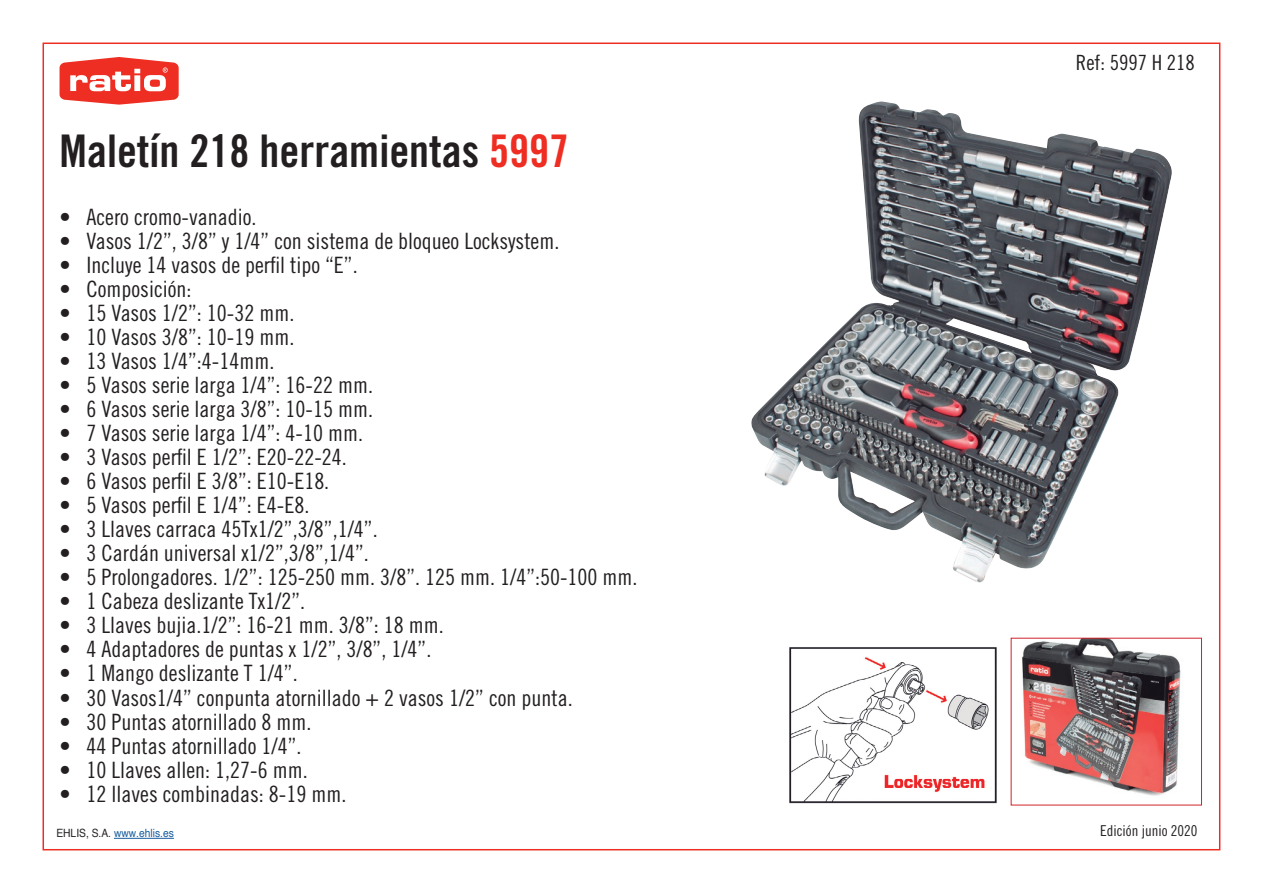
<style>
.page{position:relative;width:1263px;height:893px;background:#fff}
.page>*{position:absolute;margin:0;border:0;box-sizing:border-box;transform-origin:0 0}
.t1{font:45px "Trade Gothic LT Std Bd Cn 20";color:#231f20}
.t2{font:22.5px "Trade Gothic LT Std Cn 18";color:#231f20}
.t3{font:21px "Trade Gothic LT Std Cn 18";color:#231f20}
.t4{font:15px "Trade Gothic LT Std Cn 18";color:#231f20}
.t5{font:11.4px "Helvetica";color:#175d9e;scale:.9 1}
.s1{color:#ee2e22}
.s2{color:#231f20}
</style>
<div class="page">
<img style="left:751px;top:102px;width:421px;height:481px">
<svg style="left:60px;top:57px;width:119px;height:48px"></svg>
<hr style="left:114px;top:838px;width:60px;height:1px;background:#175d9e">
<img style="left:789px;top:647px;width:208px;height:157px">
<img style="left:1022px;top:640px;width:159px;height:156px">
<h1 class="t1" style="left:60px;top:123px;width:511px">Maletín 218 herramientas <span class="s1">5997</span></h1>
<p class="t3" style="left:1076px;top:50px;width:120px">Ref: 5997 H 218</p>
<p class="t2" style="left:60px;top:204px;width:198px">• Acero cromo-vanadio.</p>
<p class="t2" style="left:60px;top:228px;width:501px">• Vasos 1/2”, 3/8” y 1/4” con sistema de bloqueo Locksystem.</p>
<p class="t2" style="left:60px;top:252px;width:300px">• Incluye 14 vasos de perfil tipo “E”.</p>
<p class="t2" style="left:60px;top:276px;width:133px">• Composición:</p>
<p class="t2" style="left:60px;top:300px;width:236px">• 15 Vasos 1/2”: 10-32 mm.</p>
<p class="t2" style="left:60px;top:324px;width:236px">• 10 Vasos 3/8”: 10-19 mm.</p>
<p class="t2" style="left:60px;top:348px;width:216px">• 13 Vasos 1/4”:4-14mm.</p>
<p class="t2" style="left:60px;top:372px;width:315px">• 5 Vasos serie larga 1/4”: 16-22 mm.</p>
<p class="t2" style="left:60px;top:396px;width:315px">• 6 Vasos serie larga 3/8”: 10-15 mm.</p>
<p class="t2" style="left:60px;top:420px;width:305px">• 7 Vasos serie larga 1/4”: 4-10 mm.</p>
<p class="t2" style="left:60px;top:444px;width:289px">• 3 Vasos perfil E 1/2”: E20-22-24.</p>
<p class="t2" style="left:60px;top:468px;width:271px">• 6 Vasos perfil E 3/8”: E10-E18.</p>
<p class="t2" style="left:60px;top:492px;width:251px">• 5 Vasos perfil E 1/4”: E4-E8.</p>
<p class="t2" style="left:60px;top:516px;width:320px">• 3 Llaves carraca 45Tx1/2”,3/8”,1/4”.</p>
<p class="t2" style="left:60px;top:540px;width:311px">• 3 Cardán universal x1/2”,3/8”,1/4”.</p>
<p class="t2" style="left:60px;top:564px;width:579px">• 5 Prolongadores. 1/2”: 125-250 mm. 3/8”. 125 mm. 1/4”:50-100 mm.</p>
<p class="t2" style="left:60px;top:588px;width:247px">• 1 Cabeza deslizante Tx1/2”.</p>
<p class="t2" style="left:60px;top:612px;width:386px">• 3 Llaves bujia.1/2”: 16-21 mm. 3/8”: 18 mm.</p>
<p class="t2" style="left:60px;top:636px;width:373px">• 4 Adaptadores de puntas x 1/2”, 3/8”, 1/4”.</p>
<p class="t2" style="left:60px;top:660px;width:240px">• 1 Mango deslizante T 1/4”.</p>
<p class="t2" style="left:60px;top:684px;width:515px">• 30 Vasos1/4” conpunta atornillado + 2 vasos 1/2” con punta.</p>
<p class="t2" style="left:60px;top:708px;width:253px">• 30 Puntas atornillado 8 mm.</p>
<p class="t2" style="left:60px;top:732px;width:243px">• 44 Puntas atornillado 1/4”.</p>
<p class="t2" style="left:60px;top:756px;width:250px">• 10 Llaves allen: 1,27-6 mm.</p>
<p class="t2" style="left:60px;top:780px;width:288px">• 12 llaves combinadas: 8-19 mm.</p>
<p class="t5" style="left:56px;top:825px;width:132px"><span class="s2">EHLIS, S.A.</span> www.ehlis.es</p>
<p class="t4" style="left:1100px;top:821px;width:99px">Edición junio 2020</p>
</div>
